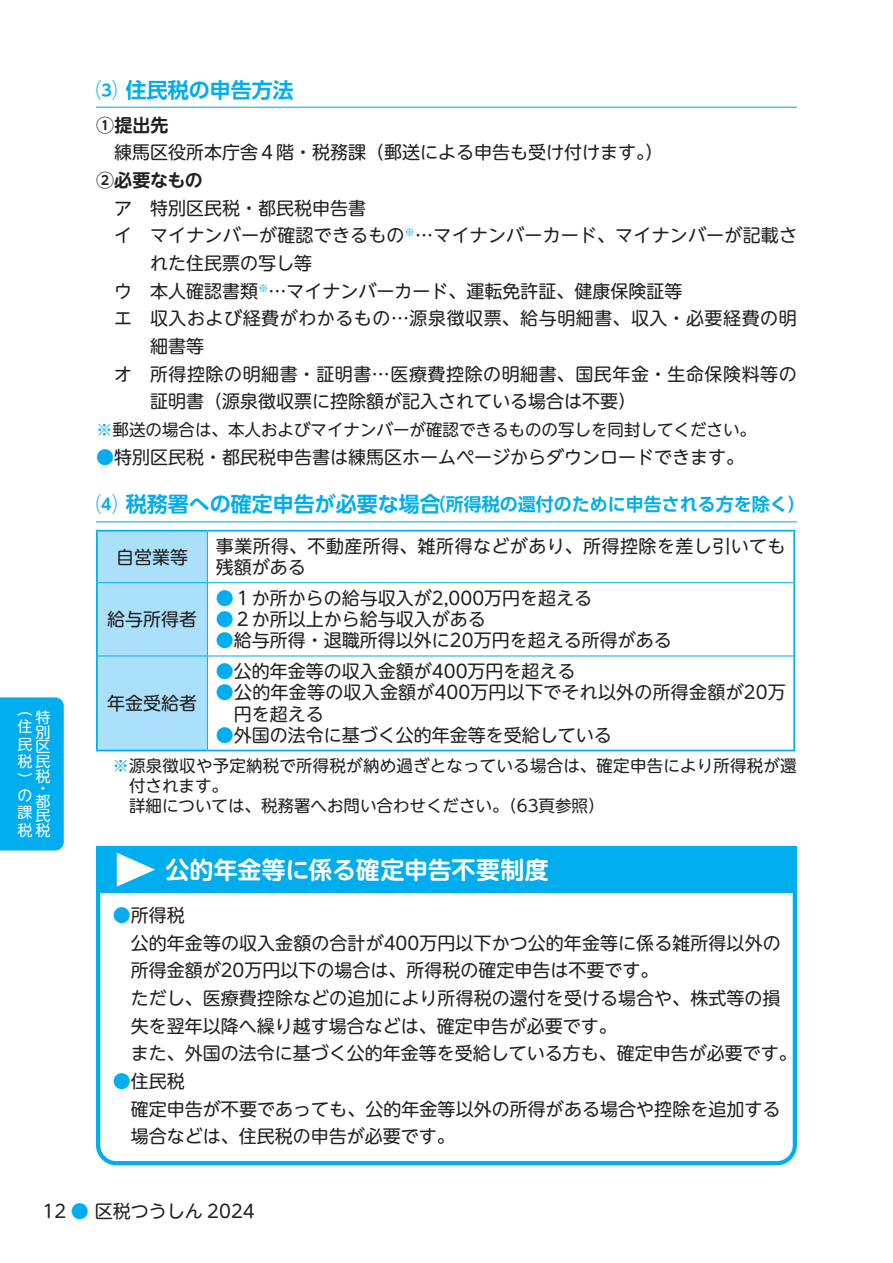
<style>
.page{position:relative;width:893px;height:1263px;background:#fff}
.page>*{position:absolute;margin:0;border:0;box-sizing:border-box;transform-origin:0 0}
.t1{font:700 24px "UD Shin M Go Pro De";letter-spacing:-.005em;color:#fff}
.t2{font:700 21px "UD Shin Go Pro De";color:#00aeef}
.t3{font:18px/27.6px "UD Shin M Go Pro";color:#231f20}
.t4{font:18px "UD Shin M Go Pro";letter-spacing:.03em;color:#231f20}
.t5{font:700 18px "UD Shin Go Pro De";color:#00aeef}
.t6{font:18px/21.3px "UD Shin M Go Pro";letter-spacing:.025em;color:#231f20}
.t7{font:700 18px "UD Shin M Go Pro De";letter-spacing:.005em;color:#231f20}
.t8{font:16.5px "UD Shin M Go Pro";color:#231f20}
.t9{font:15px/14.5px "UD Shin M Go Pro";color:#fff;text-align:right}
.s1{color:#00aeef}
.s2{font-size:21px}
</style>
<div class="page">
<div style="left:0;top:697px;width:64px;height:153px;background:#00aeef"></div>
<hr style="left:96px;top:107px;width:701px;height:1px;background:#00aeef">
<hr style="left:96px;top:521px;width:701px;height:1px;background:#00aeef">
<div style="left:98px;top:531px;width:109px;height:219px;background:#aae0f9"></div>
<hr style="left:96px;top:530px;width:111px;height:1px;background:#00aeef">
<hr style="left:96px;top:531px;width:2px;height:52px;background:#00aeef">
<hr style="left:207px;top:530px;width:588px;height:1px;background:#00aeef">
<hr style="left:793px;top:531px;width:2px;height:52px;background:#00aeef">
<hr style="left:96px;top:583px;width:2px;height:73px;background:#00aeef">
<hr style="left:793px;top:583px;width:2px;height:73px;background:#00aeef">
<hr style="left:96px;top:656px;width:2px;height:94px;background:#00aeef">
<hr style="left:793px;top:656px;width:2px;height:94px;background:#00aeef">
<hr style="left:96px;top:750px;width:111px;height:1px;background:#00aeef">
<hr style="left:207px;top:750px;width:588px;height:1px;background:#00aeef">
<hr style="left:207px;top:531px;width:1px;height:51px;background:#00aeef">
<hr style="left:98px;top:582px;width:109px;height:1px;background:#00aeef">
<hr style="left:207px;top:582px;width:586px;height:1px;background:#00aeef">
<hr style="left:207px;top:583px;width:1px;height:73px;background:#00aeef">
<hr style="left:98px;top:656px;width:109px;height:1px;background:#00aeef">
<hr style="left:207px;top:656px;width:586px;height:1px;background:#00aeef">
<hr style="left:207px;top:656px;width:1px;height:94px;background:#00aeef">
<div style="left:96px;top:846px;width:701px;height:319px;border:4px solid #00aeef;border-radius:18px"></div>
<div style="left:96px;top:846px;width:701px;height:47px;background:#00aeef"></div>
<svg style="left:117px;top:853px;width:38px;height:34px"></svg>
<p class="t9" style="left:18px;top:709px;width:34px">特<br>別<br>区税民税</p>
<p class="t9" style="left:36px;top:781px;width:16px;line-height:12.6px;text-align:left">・都</p>
<p class="t9" style="left:18px;top:807px;width:34px">民税税</p>
<p class="t9" style="left:18px;top:700px;width:16px;line-height:17.4px;text-align:justify">（住民</p>
<p class="t9" style="left:18px;top:770px;width:16px;line-height:17px;text-align:justify">）の課</p>
<p class="t2" style="left:96px;top:73px;width:220px">⑶ 住民税の申告方法　</p>
<p class="t7" style="left:96px;top:110px;width:74px">①提出先</p>
<p class="t3" style="left:114px;top:138px;width:550px">練馬区役所本庁舎４階・税務課（郵送による申告も受け付けます。）</p>
<p class="t7" style="left:96px;top:166px;width:108px">②必要なもの</p>
<p class="t3" style="left:114px;top:193px;width:253px">ア 特別区民税・都民税申告書</p>
<p class="t3" style="left:114px;top:221px;width:685px">イ マイナンバーが確認できるもの<sup>※</sup>…マイナンバーカード、マイナンバーが記載さ</p>
<p class="t3" style="left:150px;top:248px;width:163px">れた住民票の写し等</p>
<p class="t3" style="left:114px;top:276px;width:570px">ウ 本人確認書類<sup>※</sup>…マイナンバーカード、運転免許証、健康保険証等</p>
<p class="t4" style="left:114px;top:304px;width:684px">エ 収入および経費がわかるもの…源泉徴収票、給与明細書、収入・必要経費の明</p>
<p class="t3" style="left:150px;top:331px;width:55px">細書等</p>
<p class="t4" style="left:114px;top:359px;width:684px">オ 所得控除の明細書・証明書…医療費控除の明細書、国民年金・生命保険料等の</p>
<p class="t3" style="left:150px;top:387px;width:487px">証明書（源泉徴収票に控除額が記入されている場合は不要）</p>
<p class="t8" style="left:96px;top:416px;width:661px"><span class="s1">※</span>郵送の場合は、本人およびマイナンバーが確認できるものの写しを同封してください。</p>
<p class="t3" style="left:96px;top:442px;width:650px"><span class="s1">●</span>特別区民税・都民税申告書は練馬区ホームページからダウンロードできます。</p>
<p class="t5" style="left:96px;top:490px;width:711px"><span class="s2">⑷ 税務署への確定申告が必要な場合</span>（所得税の還付のために申告される方を除く）</p>
<p class="t3" style="left:116px;top:542px;width:73px">自営業等</p>
<p class="t6" style="left:216px;top:534px;width:571px">事業所得、不動産所得、雑所得などがあり、所得控除を差し引いても残額がある</p>
<p class="t3" style="left:107px;top:605px;width:91px">給与所得者</p>
<p class="t3" style="left:216px;top:583px;width:378px"><span class="s1">●</span>１か所からの給与収入が2,000万円を超える</p>
<p class="t3" style="left:216px;top:605px;width:271px"><span class="s1">●</span>２か所以上から給与収入がある</p>
<p class="t3" style="left:216px;top:626px;width:457px"><span class="s1">●</span>給与所得・退職所得以外に20万円を超える所得がある</p>
<p class="t3" style="left:216px;top:657px;width:361px"><span class="s1">●</span>公的年金等の収入金額が400万円を超える</p>
<p class="t3" style="left:234px;top:681px;width:553px;line-height:21.3px;text-indent:-18px"><span class="s1">●</span>公的年金等の収入金額が400万円以下でそれ以外の所得金額が20万円を超える</p>
<p class="t3" style="left:216px;top:720px;width:397px"><span class="s1">●</span>外国の法令に基づく公的年金等を受給している</p>
<p class="t8" style="left:113px;top:752px;width:686px"><span class="s1">※</span>源泉徴収や予定納税で所得税が納め過ぎとなっている場合は、確定申告により所得税が還</p>
<p class="t8" style="left:129px;top:772px;width:100px">付されます。</p>
<p class="t8" style="left:113px;top:793px;width:494px">　詳細については、税務署へお問い合わせください。（63頁参照）</p>
<p class="t3" style="left:107px;top:688px;width:91px">年金受給者</p>
<h1 class="t1" style="left:165px;top:850px;width:385px">公的年金等に係る確定申告不要制度</h1>
<p class="t3" style="left:131px;top:900px;width:668px;text-indent:-18px"><span class="s1">●</span>所得税<br>公的年金等の収入金額の合計が400万円以下かつ公的年金等に係る雑所得以外の所得金額が20万円以下の場合は、所得税の確定申告は不要です。<br>ただし、医療費控除などの追加により所得税の還付を受ける場合や、株式等の損失を翌年以降へ繰り越す場合などは、確定申告が必要です。<br>また、外国の法令に基づく公的年金等を受給している方も、確定申告が必要です。</p>
<p class="t3" style="left:131px;top:1066px;width:651px;text-indent:-18px"><span class="s1">●</span>住民税<br>確定申告が不要であっても、公的年金等以外の所得がある場合や控除を追加する場合などは、住民税の申告が必要です。</p>
<p class="t3" style="left:43px;top:1197px;width:214px">12 <span class="s1">●</span> 区税つうしん 2024</p>
</div>
